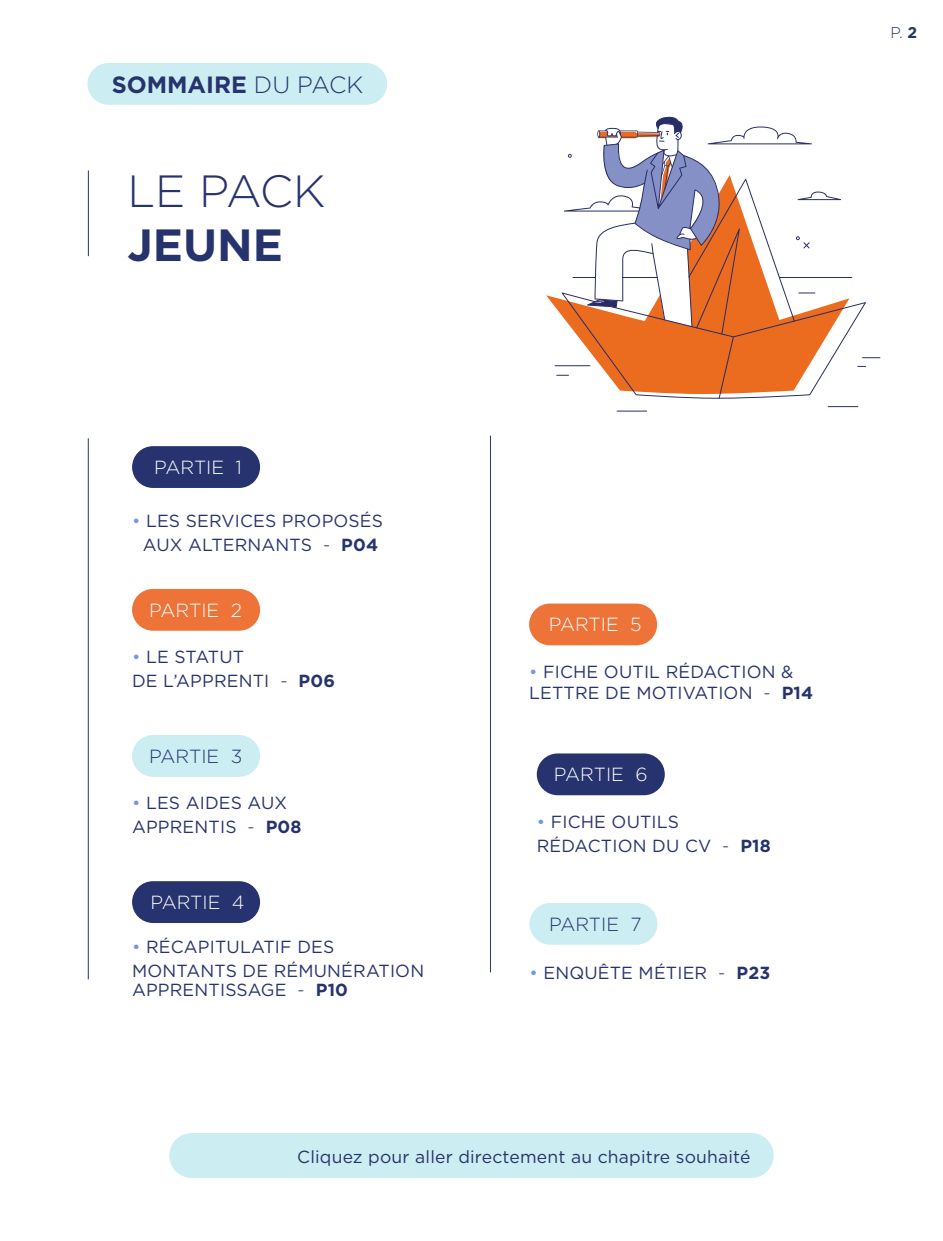
<style>
.page{position:relative;width:943px;height:1241px;background:#fff}
.page>*{position:absolute;margin:0;border:0;box-sizing:border-box;transform-origin:0 0}
.t1{font:300 45.15px "Gotham";letter-spacing:-.02em;color:#27336d}
.t2{font:700 45.15px "Gotham";color:#27336d}
.t3{font:700 23.45px "Gotham";color:#27336d}
.t4{font:300 18.9px "Gotham";color:#fff}
.t5{font:300 18.9px "Gotham";color:#27336d}
.t6{font:17.5px/23.3px "Gotham";letter-spacing:.01em;color:#27336d}
.t7{font:300 15.58px "Gotham";color:#27336d}
.s1{font-weight:300}
.s2{font-weight:700}
.s3{color:#7894f2}
</style>
<div class="page">
<div style="left:169px;top:1132px;width:604px;height:45px;background:#ccedf2;border-radius:22px"></div>
<hr style="left:88px;top:438px;width:1px;height:541px;background:#27336d">
<hr style="left:490px;top:435px;width:1px;height:537px;background:#27336d">
<div style="left:132px;top:589px;width:128px;height:41px;background:#ed7338;border-radius:21px"></div>
<div style="left:132px;top:446px;width:128px;height:42px;background:#26336e;border-radius:21px"></div>
<div style="left:132px;top:881px;width:128px;height:41px;background:#26336e;border-radius:21px"></div>
<div style="left:132px;top:735px;width:128px;height:41px;background:#ccedf2;border-radius:21px"></div>
<div style="left:529px;top:902px;width:128px;height:42px;background:#ccedf2;border-radius:21px"></div>
<div style="left:537px;top:753px;width:127px;height:42px;background:#26336e;border-radius:21px"></div>
<div style="left:529px;top:603px;width:128px;height:42px;background:#ed7338;border-radius:21px"></div>
<hr style="left:554px;top:365px;width:36px;height:1px;background:#282d67">
<hr style="left:827px;top:406px;width:31px;height:1px;background:#282d67">
<hr style="left:616px;top:410px;width:31px;height:1px;background:#282d67">
<svg style="left:556px;top:116px;width:324px;height:282px"></svg>
<hr style="left:88px;top:170px;width:1px;height:86px;background:#27336d">
<div style="left:87px;top:63px;width:300px;height:42px;background:#ccedf2;border-radius:21px"></div>
<h2 class="t3" style="left:112px;top:69px;width:253px">SOMMAIRE <span class="s1">DU PACK</span></h2>
<h1 class="t1" style="left:127px;top:162px;width:199px">LE PACK</h1>
<h1 class="t2" style="left:127px;top:215px;width:157px">JEUNE</h1>
<p class="t7" style="left:890px;top:23px;width:28px">P. <span class="s2">2</span></p>
<p class="t4" style="left:154px;top:455px;width:89px">PARTIE 1</p>
<p class="t6" style="left:132px;top:509px;width:252px;text-align:center"><span class="s3">•</span> LES SERVICES PROPOSÉS<br>AUX ALTERNANTS <span class="s1">-</span> <span class="s2">P04</span></p>
<p class="t4" style="left:149px;top:598px;width:94px">PARTIE 2</p>
<p class="t6" style="left:132px;top:645px;width:204px"><span class="s3">•</span> LE STATUT<br>DE L’APPRENTI <span class="s1">-</span> <span class="s2">P06</span></p>
<p class="t5" style="left:149px;top:744px;width:95px">PARTIE 3</p>
<p class="t6" style="left:132px;top:791px;width:171px"><span class="s3">•</span> LES AIDES AUX<br>APPRENTIS <span class="s1">-</span> <span class="s2">P08</span></p>
<p class="t4" style="left:150px;top:890px;width:96px">PARTIE 4</p>
<p class="t6" style="left:132px;top:934px;width:293px"><span class="s3">•</span> RÉCAPITULATIF DES<br>MONTANTS DE RÉMUNÉRATION</p>
<p class="t6" style="left:132px;top:977px;width:217px">APPRENTISSAGE <span class="s1">-</span> <span class="s2">P10</span></p>
<p class="t4" style="left:548px;top:612px;width:94px">PARTIE 5</p>
<p class="t6" style="left:529px;top:661px;width:285px;line-height:21px"><span class="s3">•</span> FICHE OUTIL RÉDACTION &amp;<br>LETTRE DE MOTIVATION <span class="s1">-</span> <span class="s2">P14</span></p>
<p class="t4" style="left:554px;top:762px;width:95px">PARTIE 6</p>
<p class="t6" style="left:537px;top:809px;width:235px"><span class="s3">•</span> FICHE OUTILS<br>RÉDACTION DU CV <span class="s1">-</span> <span class="s2">P18</span></p>
<p class="t5" style="left:549px;top:911px;width:94px">PARTIE 7</p>
<p class="t6" style="left:529px;top:960px;width:242px"><span class="s3">•</span> ENQUÊTE MÉTIER <span class="s1">-</span> <span class="s2">P23</span></p>
<p class="t6" style="left:297px;top:1144px;width:455px">Cliquez pour aller directement au chapitre souhaité</p>
</div>
